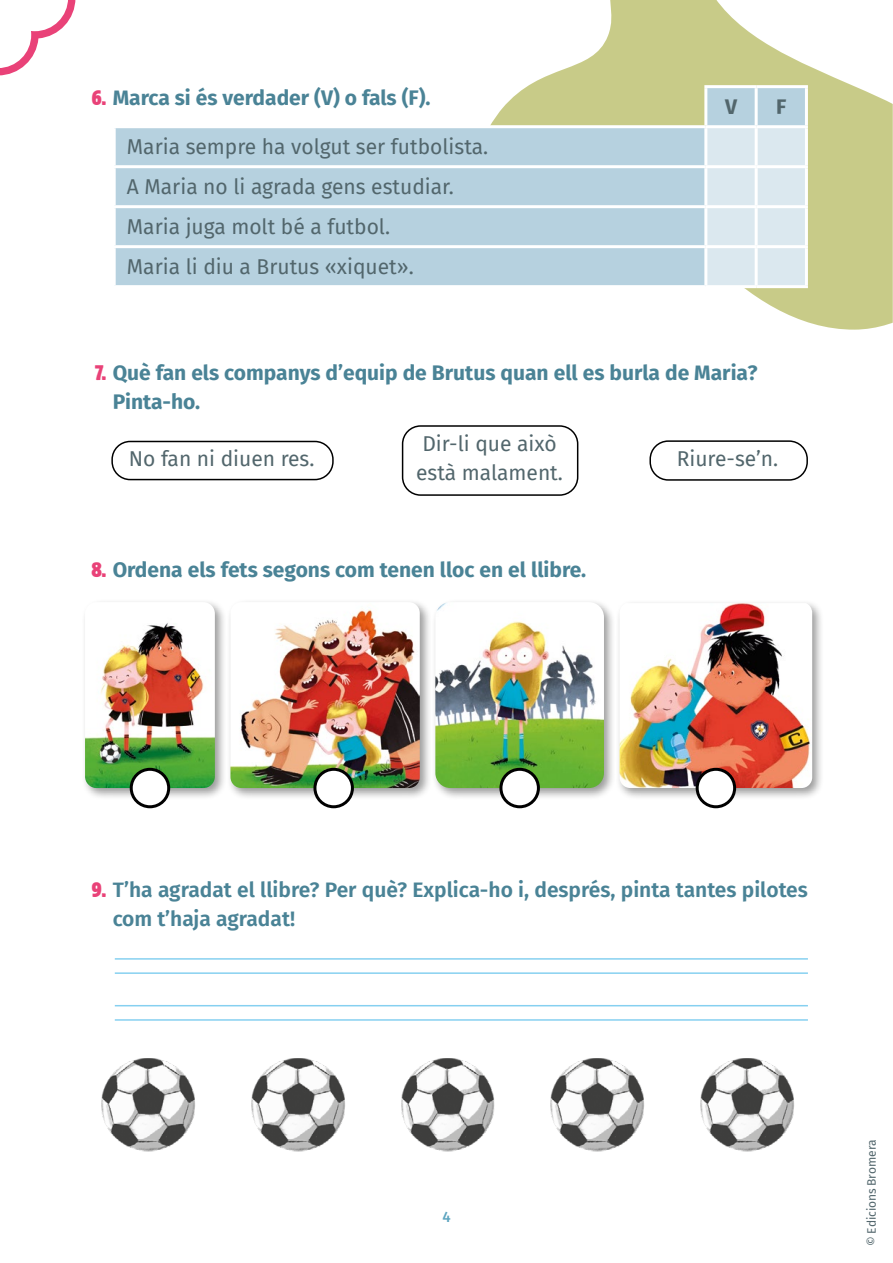
<style>
.page{position:relative;width:893px;height:1263px;background:#fff}
.page>*{position:absolute;margin:0;border:0;box-sizing:border-box;transform-origin:0 0}
.t1{font:700 21px/28.5px "Fira Sans";color:#4a8396}
.Text_graella{font:21px "Fira Sans";color:#52666c}
.t2{font:600 21px/28.5px "Fira Sans";color:#4a8396}
.Text_activitats{font:21px/28.5px "Fira Sans";color:#52666c}
.Text_graella-2{font:700 21px "Fira Sans";color:#52666c}
.t3{font:500 15px "Fira Sans";color:#5ea5c0}
.t4{font:12px "Fira Sans";letter-spacing:-.005em;color:#52666c}
.s1{font-family:"Block Berthold";font-weight:400;font-stretch:condensed;color:#e94278}
</style>
<div class="page">
<div style="left:81px;top:598px;width:146px;height:203px;background:#000;opacity:.4"></div>
<img style="left:85px;top:602px;width:130px;height:186px">
<div style="left:226px;top:598px;width:206px;height:203px;background:#000;opacity:.4"></div>
<img style="left:230px;top:602px;width:190px;height:186px">
<div style="left:431px;top:598px;width:185px;height:203px;background:#000;opacity:.4"></div>
<img style="left:435px;top:602px;width:169px;height:186px">
<div style="left:616px;top:599px;width:209px;height:202px;background:#000;opacity:.4"></div>
<img style="left:620px;top:603px;width:192px;height:185px">
<div style="left:131px;top:769px;width:38px;height:38px;background:#fff;border-radius:50%"></div>
<div style="left:130px;top:768px;width:40px;height:40px;border:3px solid #000;border-radius:50%"></div>
<div style="left:315px;top:769px;width:37px;height:38px;background:#fff;border-radius:50%"></div>
<div style="left:313px;top:768px;width:41px;height:40px;border:3px solid #000;border-radius:50%"></div>
<div style="left:501px;top:769px;width:37px;height:38px;background:#fff;border-radius:50%"></div>
<div style="left:499px;top:768px;width:41px;height:40px;border:3px solid #000;border-radius:50%"></div>
<div style="left:697px;top:769px;width:38px;height:38px;background:#fff;border-radius:50%"></div>
<div style="left:696px;top:768px;width:40px;height:40px;border:3px solid #000;border-radius:50%"></div>
<svg style="left:526px;top:0;width:367px;height:330px;fill:#c8cb88"></svg>
<img style="left:101px;top:1058px;width:94px;height:94px">
<img style="left:251px;top:1058px;width:94px;height:94px">
<img style="left:401px;top:1058px;width:94px;height:94px">
<img style="left:550px;top:1058px;width:94px;height:94px">
<img style="left:700px;top:1058px;width:94px;height:94px">
<svg style="left:0;top:0;width:75px;height:75px"></svg>
<svg style="left:116px;top:87px;width:689px;height:198px;background:#c1d6dd"></svg>
<div style="left:707px;top:128px;width:98px;height:157px;background:#dbe8ef"></div>
<hr style="left:755px;top:88px;width:3px;height:37px;background:#fff">
<hr style="left:755px;top:128px;width:3px;height:37px;background:#fff">
<hr style="left:113px;top:165px;width:593px;height:3px;background:#fff">
<hr style="left:706px;top:165px;width:50px;height:3px;background:#fff">
<hr style="left:756px;top:165px;width:52px;height:3px;background:#fff">
<hr style="left:755px;top:168px;width:3px;height:37px;background:#fff">
<hr style="left:113px;top:205px;width:593px;height:3px;background:#fff">
<hr style="left:706px;top:205px;width:50px;height:3px;background:#fff">
<hr style="left:756px;top:205px;width:52px;height:3px;background:#fff">
<hr style="left:755px;top:208px;width:3px;height:37px;background:#fff">
<hr style="left:113px;top:245px;width:593px;height:3px;background:#fff">
<hr style="left:706px;top:245px;width:50px;height:3px;background:#fff">
<hr style="left:756px;top:245px;width:52px;height:3px;background:#fff">
<hr style="left:755px;top:248px;width:3px;height:37px;background:#fff">
<hr style="left:113px;top:125px;width:593px;height:3px;background:#fff">
<hr style="left:113px;top:285px;width:593px;height:3px;background:#fff">
<hr style="left:704px;top:85px;width:52px;height:3px;background:#fff">
<hr style="left:704px;top:88px;width:3px;height:37px;background:#fff">
<hr style="left:756px;top:85px;width:52px;height:3px;background:#fff">
<hr style="left:805px;top:88px;width:3px;height:37px;background:#fff">
<hr style="left:706px;top:125px;width:50px;height:3px;background:#fff">
<hr style="left:704px;top:128px;width:3px;height:37px;background:#fff">
<hr style="left:756px;top:125px;width:52px;height:3px;background:#fff">
<hr style="left:805px;top:128px;width:3px;height:37px;background:#fff">
<hr style="left:704px;top:168px;width:3px;height:37px;background:#fff">
<hr style="left:805px;top:168px;width:3px;height:37px;background:#fff">
<hr style="left:704px;top:208px;width:3px;height:37px;background:#fff">
<hr style="left:805px;top:208px;width:3px;height:37px;background:#fff">
<hr style="left:704px;top:248px;width:3px;height:37px;background:#fff">
<hr style="left:805px;top:248px;width:3px;height:37px;background:#fff">
<hr style="left:706px;top:285px;width:50px;height:3px;background:#fff">
<hr style="left:756px;top:285px;width:52px;height:3px;background:#fff">
<div style="left:649px;top:440px;width:159px;height:41px;border:2px solid #000;border-radius:18px"></div>
<div style="left:111px;top:441px;width:223px;height:39px;border:2px solid #000;border-radius:18px"></div>
<div style="left:402px;top:425px;width:176px;height:71px;border:2px solid #000;border-radius:18px"></div>
<hr style="left:115px;top:958px;width:693px;height:2px;background:#86d0f0">
<hr style="left:115px;top:972px;width:693px;height:2px;background:#86d0f0">
<hr style="left:115px;top:1005px;width:693px;height:1px;background:#86d0f0">
<hr style="left:115px;top:1019px;width:693px;height:2px;background:#86d0f0">
<p class="t1" style="left:91px;top:82px;width:341px"><span class="s1">6.</span> Marca si és verdader (V) o fals (F).</p>
<p class="Text_graella" style="left:127px;top:131px;width:363px">Maria sempre ha volgut ser futbolista.</p>
<p class="Text_graella" style="left:127px;top:171px;width:328px">A Maria no li agrada gens estudiar.</p>
<p class="Text_graella" style="left:127px;top:211px;width:265px">Maria juga molt bé a futbol.</p>
<p class="Text_graella" style="left:127px;top:251px;width:288px">Maria li diu a Brutus «xiquet».</p>
<p class="Text_graella-2" style="left:725px;top:89px;width:13px">V</p>
<p class="Text_graella-2" style="left:776px;top:89px;width:12px">F</p>
<p class="t1" style="left:113px;top:357px;width:646px;text-indent:-18px"><span class="s1">7.</span> Què fan els companys d’equip de Brutus quan ell es burla de Maria?<br>Pinta-ho.</p>
<p class="Text_activitats" style="left:416px;top:429px;width:148px">Dir-li que això està malament.</p>
<p class="Text_activitats" style="left:129px;top:444px;width:187px">No fan ni diuen res.</p>
<p class="Text_activitats" style="left:677px;top:444px;width:103px">Riure-se’n.</p>
<p class="t1" style="left:91px;top:554px;width:496px"><span class="s1">8.</span> Ordena els fets segons com tenen lloc en el llibre.</p>
<p class="t2" style="left:113px;top:874px;width:697px;text-indent:-21px"><span class="s1">9.</span> T’ha agradat el llibre? Per què? Explica-ho i, després, pinta tantes pilotes com t’haja agradat!</p>
<p class="t3" style="left:442px;top:1204px;width:10px">4</p>
<p class="t4" style="left:863px;top:1246px;width:108px;rotate:-90deg">© Edicions Bromera</p>
</div>
